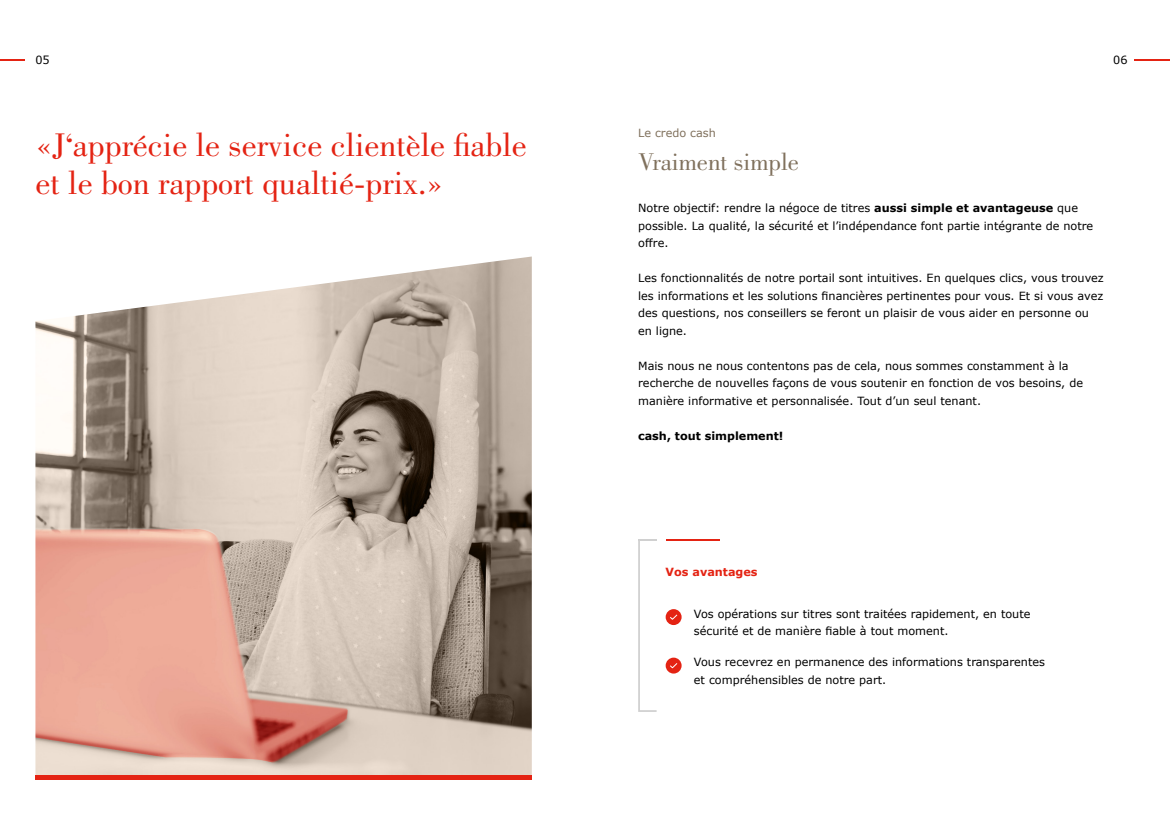
<style>
.page{position:relative;width:1170px;height:815px;background:#fff}
.page>*{position:absolute;margin:0;border:0;box-sizing:border-box;transform-origin:0 0}
.t1{font:33.75px/37.5px "Bodoni Std";color:#e42313}
.t2{font:25px "Bodoni Std";color:#80715d}
.t3{font:11.25px/17.5px "Verdana";color:#000}
.t4{font:700 11.25px "Verdana";color:#000}
.t5{font:700 11.25px "Verdana";color:#e42313}
.t6{font:11.25px "Verdana";color:#80715d}
.s1{font-weight:700}
</style>
<div class="page">
<img style="left:35px;top:257px;width:496px;height:518px">
<div style="left:35px;top:775px;width:496px;height:5px;background:#e42313"></div>
<hr style="left:0;top:59px;width:25px;height:2px;background:#e42313">
<hr style="left:665px;top:539px;width:54px;height:2px;background:#e42313">
<svg style="left:638px;top:539px;width:18px;height:173px"></svg>
<hr style="left:1134px;top:59px;width:35px;height:2px;background:#e42313">
<svg style="left:665px;top:609px;width:16px;height:16px"></svg>
<svg style="left:668px;top:613px;width:10px;height:8px"></svg>
<div style="left:665px;top:658px;width:16px;height:16px;background:#e42313;border-radius:50%"></div>
<svg style="left:670px;top:663px;width:8px;height:6px"></svg>
<p class="t3" style="left:35px;top:51px;width:16px">05</p>
<h1 class="t1" style="left:35px;top:127px;width:493px">«J‘apprécie le service clientèle fiable et le bon rapport qualtié-prix.»</h1>
<p class="t3" style="left:1113px;top:51px;width:16px">06</p>
<p class="t6" style="left:638px;top:125px;width:79px">Le credo cash</p>
<h2 class="t2" style="left:638px;top:148px;width:162px">Vraiment simple</h2>
<p class="t3" style="left:638px;top:199px;width:456px">Notre objectif: rendre la négoce de titres <span class="s1">aussi simple et avantageuse</span> que possible. La qualité, la sécurité et l’indépendance font partie intégrante de notre offre.</p>
<p class="t3" style="left:638px;top:269px;width:467px">Les fonctionnalités de notre portail sont intuitives. En quelques clics, vous trouvez les informations et les solutions financières pertinentes pour vous. Et si vous avez des questions, nos conseillers se feront un plaisir de vous aider en personne ou en ligne.</p>
<p class="t3" style="left:638px;top:357px;width:446px">Mais nous ne nous contentons pas de cela, nous sommes constamment à la recherche de nouvelles façons de vous soutenir en fonction de vos besoins, de manière informative et personnalisée. Tout d’un seul tenant.</p>
<p class="t4" style="left:638px;top:428px;width:147px">cash, tout simplement!</p>
<p class="t5" style="left:665px;top:565px;width:93px">Vos avantages</p>
<p class="t3" style="left:694px;top:605px;width:338px">Vos opérations sur titres sont traitées rapidement, en toute sécurité et de manière fiable à tout moment.</p>
<p class="t3" style="left:694px;top:653px;width:352px">Vous recevrez en permanence des informations transparentes et compréhensibles de notre part.</p>
</div>
